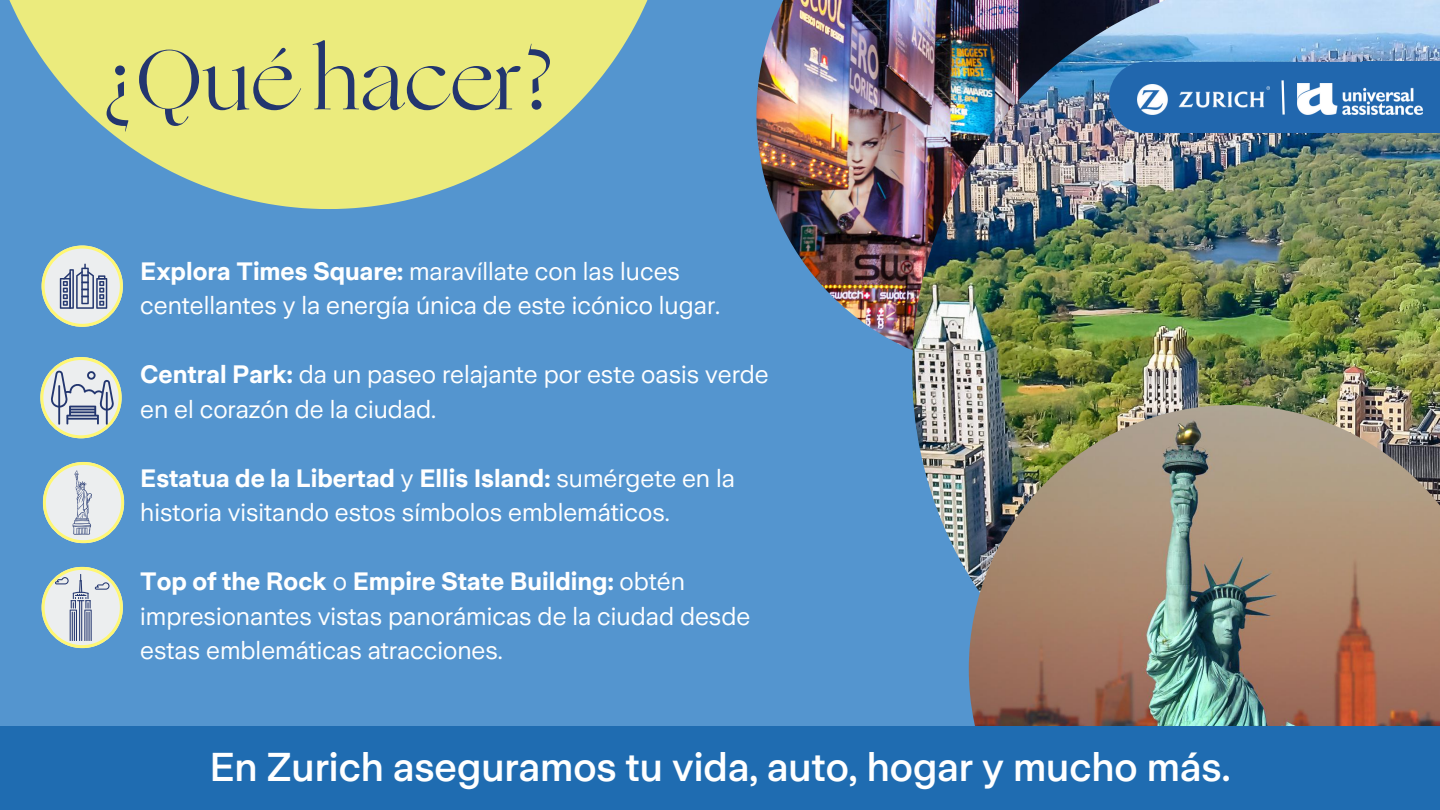
<style>
.page{position:relative;width:1440px;height:810px;background:#5495cf}
.page>*{position:absolute;margin:0;border:0;box-sizing:border-box;transform-origin:0 0}
.t1{font:85px "Ogg";color:#23366f}
.t2{font:500 40px "Zurich Sans";color:#fff}
.t3{font:25px/34.5px "Zurich Sans";color:#fff}
.s1{font-weight:700}
</style>
<div class="page">
<img style="left:756px;top:0;width:156px;height:350px">
<img style="left:912px;top:0;width:528px;height:677px">
<img style="left:969px;top:405px;width:471px;height:321px">
<svg style="left:9px;top:0;width:639px;height:209px;fill:#ebeb7d"></svg>
<div style="left:1109px;top:62px;width:297px;height:71px;background:#2167ae;border-radius:36px"></div>
<div style="left:1362px;top:62px;width:78px;height:71px;background:#2167ae"></div>
<img style="left:1138px;top:84px;width:131px;height:31px">
<svg style="left:1281px;top:80px;width:4px;height:35px"></svg>
<img style="left:1298px;top:84px;width:125px;height:31px">
<div style="left:0;top:726px;width:1440px;height:84px;background:#1f6cb1"></div>
<svg style="left:40px;top:357px;width:81px;height:81px"></svg>
<svg style="left:42px;top:567px;width:81px;height:81px"></svg>
<svg style="left:43px;top:462px;width:81px;height:81px"></svg>
<svg style="left:42px;top:246px;width:81px;height:81px"></svg>
<h1 class="t1" style="left:102px;top:16px;width:455px">¿Qué hacer?</h1>
<p class="t3" style="left:140px;top:254px;width:581px"><span class="s1">Explora Times Square:</span> maravíllate con las luces centellantes y la energía única de este icónico lugar.</p>
<p class="t3" style="left:140px;top:357px;width:630px"><span class="s1">Central Park:</span> da un paseo relajante por este oasis verde en el corazón de la ciudad.</p>
<p class="t3" style="left:140px;top:461px;width:596px"><span class="s1">Estatua de la Libertad</span> y <span class="s1">Ellis Island:</span> sumérgete en la historia visitando estos símbolos emblemáticos.</p>
<p class="t3" style="left:140px;top:564px;width:612px"><span class="s1">Top of the Rock</span> o <span class="s1">Empire State Building:</span> obtén impresionantes vistas panorámicas de la ciudad desde estas emblemáticas atracciones.</p>
<h2 class="t2" style="left:209px;top:745px;width:1023px">En Zurich aseguramos tu vida, auto, hogar y mucho más.</h2>
</div>
